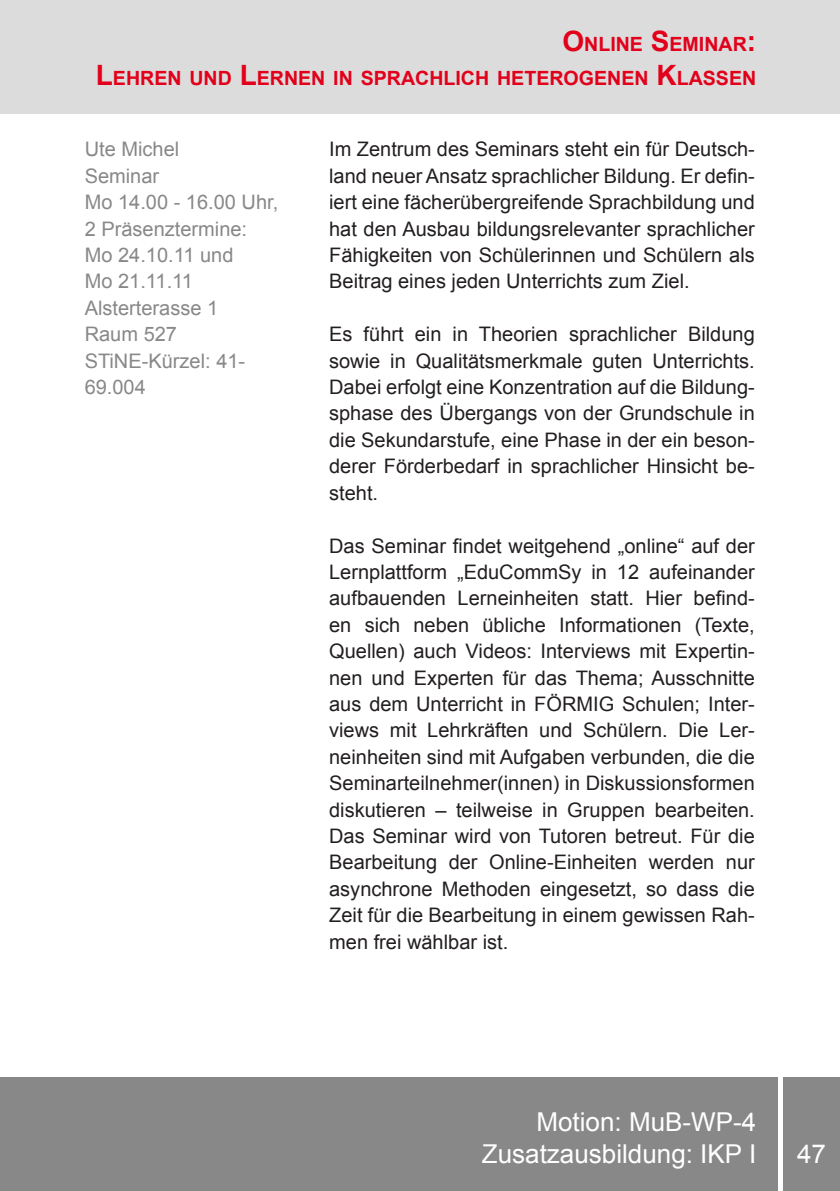
<style>
.page{position:relative;width:840px;height:1191px;background:#fff}
.page>*{position:absolute;margin:0;border:0;box-sizing:border-box;transform-origin:0 0}
.t1{font:26px "Arial";color:#fff}
.t2{font:20px/26.4px "Arial";color:#231f20;text-align:justify}
.t3{font:20px/26.4px "Arial";color:#888}
.t4{font:700 19.6px "Arial";color:#e2001a}
.s1{font-size:28px}
</style>
<div class="page">
<div style="left:782px;top:1077px;width:57px;height:114px;background:#888"></div>
<div style="left:0;top:0;width:839px;height:113px;background:#dcdcdc"></div>
<div style="left:0;top:1077px;width:777px;height:114px;background:#888"></div>
<p class="t4" style="left:562px;top:31px;width:195px"><span class="s1">O</span>NLINE <span class="s1">S</span>EMINAR<span class="s1">:</span></p>
<p class="t4" style="left:96px;top:65px;width:661px"><span class="s1">L</span>EHREN UND <span class="s1">L</span>ERNEN IN SPRACHLICH HETEROGENEN <span class="s1">K</span>LASSEN</p>
<p class="t3" style="left:85px;top:136px;width:96px">Ute Michel</p>
<p class="t3" style="left:85px;top:163px;width:76px">Seminar</p>
<p class="t3" style="left:85px;top:189px;width:195px">Mo 14.00 - 16.00 Uhr,</p>
<p class="t3" style="left:85px;top:215px;width:164px">2 Präsenztermine:</p>
<p class="t3" style="left:85px;top:242px;width:150px">Mo 24.10.11 und</p>
<p class="t3" style="left:85px;top:268px;width:110px">Mo 21.11.11</p>
<p class="t3" style="left:85px;top:295px;width:135px">Alsterterasse 1</p>
<p class="t3" style="left:85px;top:321px;width:94px">Raum 527</p>
<p class="t3" style="left:85px;top:347px;width:162px">STiNE-Kürzel: 41-<br>69.004</p>
<p class="t2" style="left:329px;top:136px;width:427px">Im Zentrum des Seminars steht ein für Deutsch&shy;land neuer Ansatz sprachlicher Bildung. Er defin&shy;iert eine fächerübergreifende Sprachbildung und hat den Ausbau bildungsrelevanter sprachlicher Fähigkeiten von Schülerinnen und Schülern als Beitrag eines jeden Unterrichts zum Ziel.</p>
<p class="t2" style="left:329px;top:321px;width:427px">Es führt ein in Theorien sprachlicher Bildung sowie in Qualitätsmerkmale guten Unterrichts.<br>Dabei erfolgt eine Konzentration auf die Bildung&shy;sphase des Übergangs von der Grundschule in die Sekundarstufe, eine Phase in der ein beson&shy;derer Förderbedarf in sprachlicher Hinsicht be&shy;steht.</p>
<p class="t2" style="left:329px;top:532px;width:427px">Das Seminar findet weitgehend „online“ auf der Lernplattform „EduCommSy in 12 aufeinander aufbauenden Lerneinheiten statt. Hier befind&shy;en sich neben übliche Informationen (Texte, Quellen) auch Videos: Interviews mit Expertin&shy;nen und Experten für das Thema; Ausschnitte aus dem Unterricht in FÖRMIG Schulen; Inter&shy;views mit Lehrkräften und Schülern. Die Ler&shy;neinheiten sind mit Aufgaben verbunden, die die Seminarteilnehmer(innen) in Diskussionsformen diskutieren – teilweise in Gruppen bearbeiten.<br>Das Seminar wird von Tutoren betreut. Für die Bearbeitung der Online-Einheiten werden nur asynchrone Methoden eingesetzt, so dass die Zeit für die Bearbeitung in einem gewissen Rah&shy;men frei wählbar ist.</p>
<p class="t1" style="left:536px;top:1105px;width:221px">Motion: MuB-WP-4</p>
<p class="t1" style="left:481px;top:1136px;width:276px">Zusatzausbildung: IKP I</p>
<h1 class="t1" style="left:796px;top:1136px;width:30px">47</h1>
</div>
